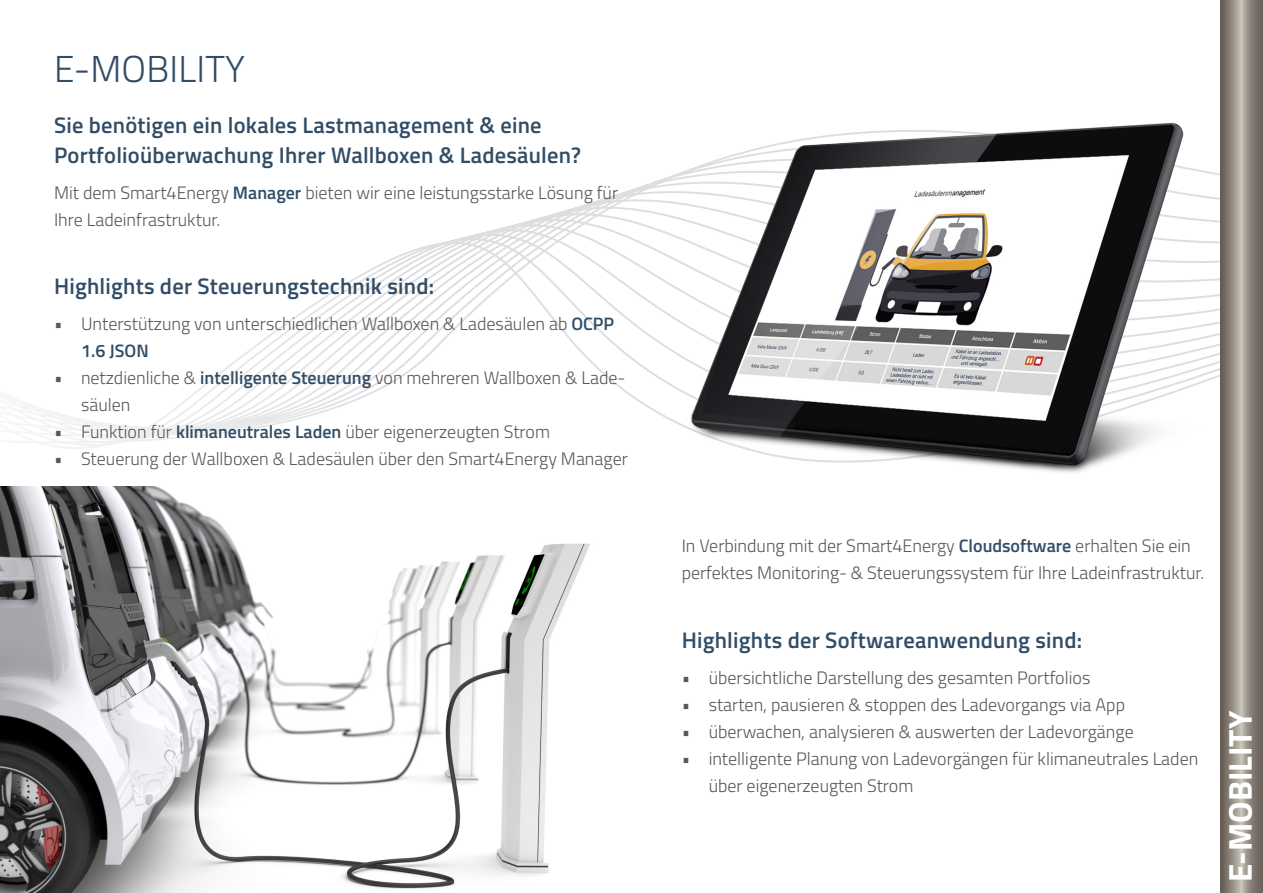
<style>
.page{position:relative;width:1263px;height:893px;background:#fff}
.page>*{position:absolute;margin:0;border:0;box-sizing:border-box;transform-origin:0 0}
.t1{font:300 37.5px "Titillium";letter-spacing:.005em;color:#314d66}
.t2{font:700 33px "Titillium";color:#fff}
.Subline{font:600 22.5px/30px "Titillium";letter-spacing:.01em;color:#314d66}
.Copy{font:300 18px/27px "Titillium";color:#57585a}
.s1{font-weight:600;color:#314d66}
</style>
<div class="page">
<svg style="left:41px;top:171px;width:1179px;height:278px"></svg>
<img style="left:0;top:486px;width:590px;height:407px">
<img style="left:682px;top:122px;width:527px;height:351px">
<svg style="left:1220px;top:0;width:43px;height:893px"></svg>
<h1 class="t1" style="left:54px;top:42px;width:192px">E-MOBILITY</h1>
<p class="Subline" style="left:54px;top:109px;width:528px">Sie benötigen ein lokales Lastmanagement &amp; eine<br>Portfolioüberwachung Ihrer Wallboxen &amp; Ladesäulen?</p>
<p class="Copy" style="left:54px;top:178px;width:566px">Mit dem Smart4Energy <span class="s1">Manager</span> bieten wir eine leistungsstarke Lösung für<br>Ihre Ladeinfrastruktur.</p>
<p class="Subline" style="left:54px;top:270px;width:382px">Highlights der Steuerungstechnik sind:</p>
<p class="Copy" style="left:81px;top:309px;width:535px;text-indent:-27px">• Unterstützung von unterschiedlichen Wallboxen &amp; Ladesäulen ab <span class="s1">OCPP<br>1.6 JSON</span></p>
<p class="Copy" style="left:81px;top:363px;width:546px;text-indent:-27px">• netzdienliche &amp; <span class="s1">intelligente Steuerung</span> von mehreren Wallboxen &amp; Lade&shy;säulen</p>
<p class="Copy" style="left:54px;top:417px;width:497px">• Funktion für <span class="s1">klimaneutrales Laden</span> über eigenerzeugten Strom</p>
<p class="Copy" style="left:54px;top:444px;width:575px">• Steuerung der Wallboxen &amp; Ladesäulen über den Smart4Energy Manager</p>
<p class="Copy" style="left:682px;top:532px;width:524px">In Verbindung mit der Smart4Energy <span class="s1">Cloudsoftware</span> erhalten Sie ein perfektes Monitoring- &amp; Steuerungssystem für Ihre Ladeinfrastruktur.</p>
<p class="Subline" style="left:682px;top:624px;width:402px">Highlights der Softwareanwendung sind:</p>
<p class="Copy" style="left:682px;top:663px;width:410px">• übersichtliche Darstellung des gesamten Portfolios</p>
<p class="Copy" style="left:682px;top:690px;width:445px">• starten, pausieren &amp; stoppen des Ladevorgangs via App</p>
<p class="Copy" style="left:682px;top:717px;width:454px">• überwachen, analysieren &amp; auswerten der Ladevorgänge</p>
<p class="Copy" style="left:709px;top:744px;width:491px;text-indent:-27px">• intelligente Planung von Ladevorgängen für klimaneutrales Laden über eigenerzeugten Strom</p>
<p class="t2" style="left:1215px;top:882px;width:173px;rotate:-90deg">E-MOBILITY</p>
</div>
